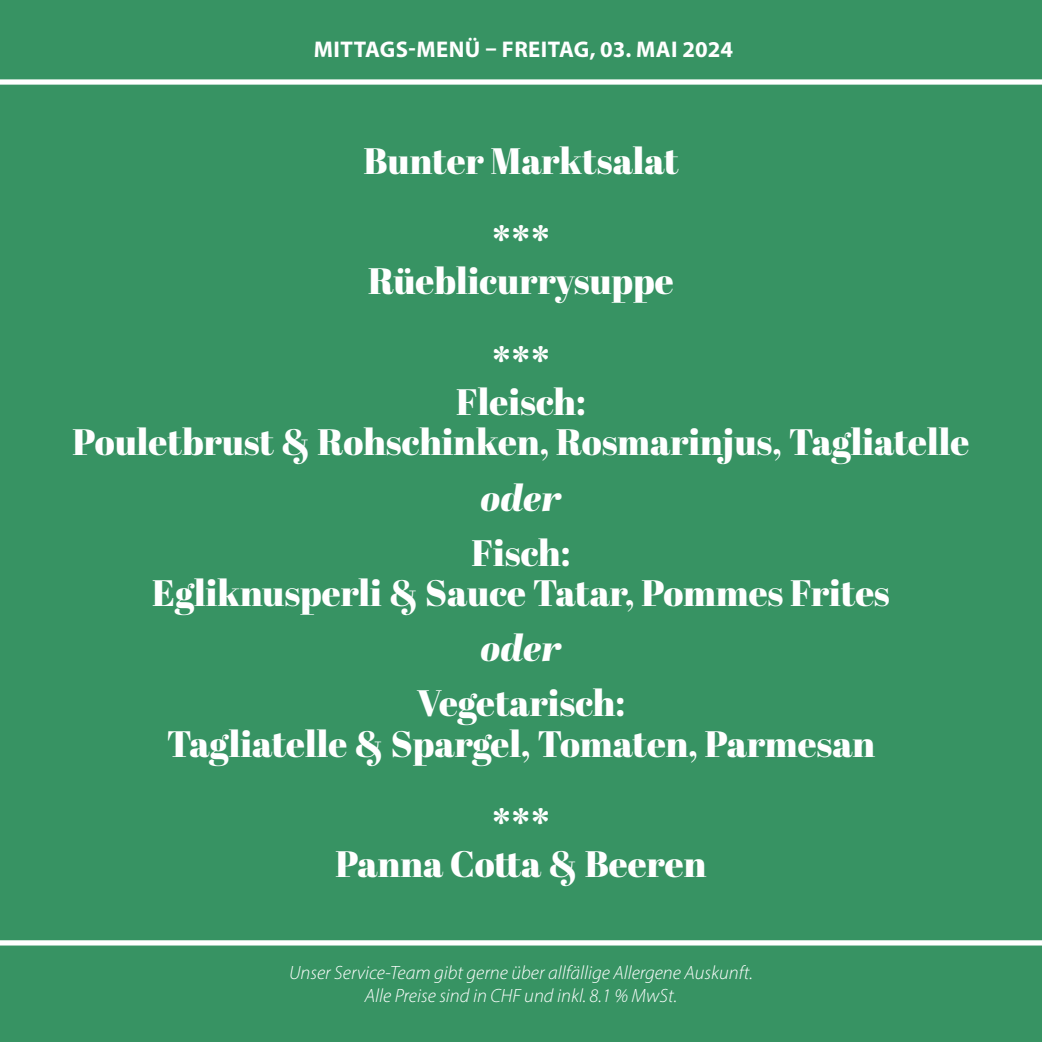
<style>
.page{position:relative;width:1042px;height:1042px;background:#379363}
.page>*{position:absolute;margin:0;border:0;box-sizing:border-box;transform-origin:0 0}
.t1{font:36.75px/40.2px "Abril Fatface";color:#fff;text-align:center}
.t2{font:italic 36.75px "Abril Fatface";color:#fff}
.t3{font:700 22.75px "Myriad Pro";letter-spacing:.02em;color:#fff}
.t4{font:italic 300 19.25px/23.1px "Myriad Pro";color:#fff;text-align:center}
</style>
<div class="page">
<div style="left:0;top:79px;width:1042px;height:6px;background:#fff"></div>
<div style="left:0;top:940px;width:1042px;height:5px;background:#fff"></div>
<p class="t3" style="left:314px;top:34px;width:421px">MITTAGS-MENÜ – FREITAG, 03. MAI 2024</p>
<p class="t1" style="left:363px;top:119px;width:317px;line-height:80.5px">Bunter Marktsalat ***</p>
<p class="t1" style="left:368px;top:240px;width:307px;line-height:80.5px">Rüeblicurrysuppe ***</p>
<p class="t1" style="left:73px;top:381px;width:898px">Fleisch:<br>Pouletbrust &amp; Rohschinken, Rosmarinjus, Tagliatelle</p>
<p class="t2" style="left:480px;top:471px;width:82px">oder</p>
<p class="t1" style="left:152px;top:531px;width:739px">Fisch:<br>Egliknusperli &amp; Sauce Tatar, Pommes Frites</p>
<p class="t2" style="left:480px;top:622px;width:82px">oder</p>
<p class="t1" style="left:167px;top:682px;width:710px">Vegetarisch:<br>Tagliatelle &amp; Spargel, Tomaten, Parmesan</p>
<p class="t1" style="left:335px;top:803px;width:372px">***<br>Panna Cotta &amp; Beeren</p>
<p class="t4" style="left:289px;top:960px;width:465px">Unser Service-Team gibt gerne über allfällige Allergene Auskunft.<br>Alle Preise sind in CHF und inkl. 8.1 % MwSt.</p>
</div>
